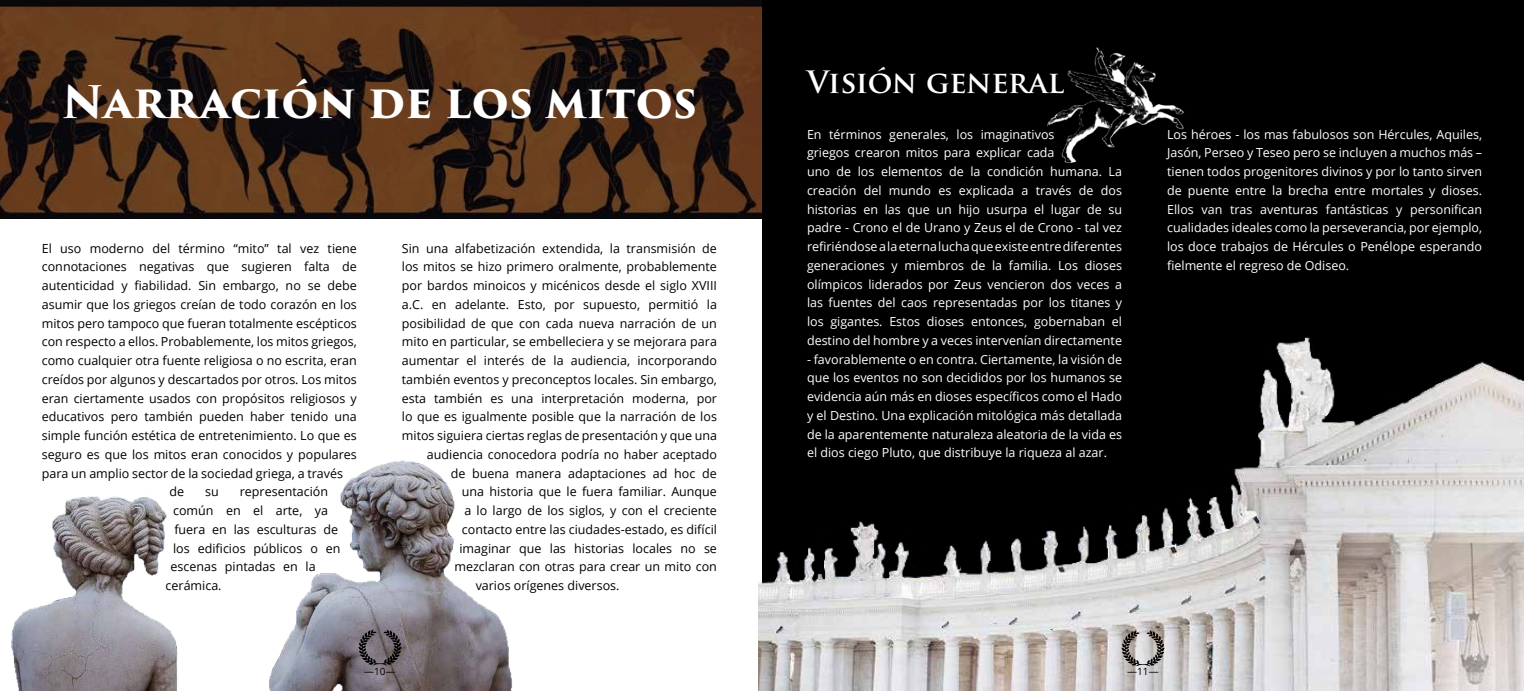
<style>
.page{position:relative;width:1524px;height:691px;background:#fff}
.page>*{position:absolute;margin:0;border:0;box-sizing:border-box;transform-origin:0 0}
.t1{font:700 43.75px "Trajan Pro 3";color:#fff}
.t2{font:700 30px "Trajan Pro";letter-spacing:-.01em;color:#fff}
.t3{font:12.5px "Open Sans";color:#000}
.t4{font:12.5px/18.8px "Open Sans";color:#fff;text-align:justify}
.t5{font:10px "Open Sans";color:#000}
</style>
<div class="page">
<div style="left:762px;top:0;width:762px;height:691px;background:#000"></div>
<img style="left:11px;top:460px;width:501px;height:231px">
<img style="left:759px;top:337px;width:765px;height:354px">
<svg style="left:358px;top:630px;width:43px;height:35px;background:#5b555a"></svg>
<svg style="left:1121px;top:630px;width:43px;height:36px;background:#938f8e"></svg>
<img style="left:1048px;top:48px;width:136px;height:115px">
<svg style="left:0;top:0;width:762px;height:219px;background:#472b17"></svg>
<h1 class="t1" style="left:62px;top:69px;width:636px">Narración de los mitos</h1>
<p class="t3" style="left:42px;top:240px;width:317px">El uso moderno del término “mito” tal vez tiene</p>
<p class="t3" style="left:42px;top:258px;width:317px">connotaciones negativas que sugieren falta de</p>
<p class="t3" style="left:42px;top:277px;width:317px">autenticidad y fiabilidad. Sin embargo, no se debe</p>
<p class="t3" style="left:42px;top:296px;width:316px">asumir que los griegos creían de todo corazón en los</p>
<p class="t3" style="left:42px;top:315px;width:316px">mitos pero tampoco que fueran totalmente escépticos</p>
<p class="t3" style="left:42px;top:333px;width:316px">con respecto a ellos. Probablemente, los mitos griegos,</p>
<p class="t3" style="left:42px;top:352px;width:316px">como cualquier otra fuente religiosa o no escrita, eran</p>
<p class="t3" style="left:42px;top:371px;width:316px">creídos por algunos y descartados por otros. Los mitos</p>
<p class="t3" style="left:42px;top:390px;width:317px">eran ciertamente usados con propósitos religiosos y</p>
<p class="t3" style="left:42px;top:408px;width:317px">educativos pero también pueden haber tenido una</p>
<p class="t3" style="left:42px;top:427px;width:316px">simple función estética de entretenimiento. Lo que es</p>
<p class="t3" style="left:42px;top:446px;width:317px">seguro es que los mitos eran conocidos y populares</p>
<p class="t3" style="left:42px;top:465px;width:303px">para un amplio sector de la sociedad griega, a través</p>
<p class="t3" style="left:169px;top:483px;width:16px">de</p>
<p class="t3" style="left:205px;top:483px;width:15px">su</p>
<p class="t3" style="left:240px;top:483px;width:90px">representación</p>
<p class="t3" style="left:173px;top:502px;width:156px">común en el arte, ya</p>
<p class="t3" style="left:174px;top:521px;width:165px">fuera en las esculturas de</p>
<p class="t3" style="left:173px;top:540px;width:169px">los edificios públicos o en</p>
<p class="t3" style="left:171px;top:558px;width:147px">escenas pintadas en la</p>
<p class="t3" style="left:166px;top:577px;width:58px">cerámica.</p>
<p class="t3" style="left:402px;top:240px;width:317px">Sin una alfabetización extendida, la transmisión de</p>
<p class="t3" style="left:402px;top:258px;width:317px">los mitos se hizo primero oralmente, probablemente</p>
<p class="t3" style="left:402px;top:277px;width:317px">por bardos minoicos y micénicos desde el siglo XVIII</p>
<p class="t3" style="left:402px;top:296px;width:316px">a.C. en adelante. Esto, por supuesto, permitió la</p>
<p class="t3" style="left:402px;top:315px;width:317px">posibilidad de que con cada nueva narración de un</p>
<p class="t3" style="left:402px;top:333px;width:316px">mito en particular, se embelleciera y se mejorara para</p>
<p class="t3" style="left:402px;top:352px;width:317px">aumentar el interés de la audiencia, incorporando</p>
<p class="t3" style="left:402px;top:371px;width:316px">también eventos y preconceptos locales. Sin embargo,</p>
<p class="t3" style="left:402px;top:390px;width:316px">esta también es una interpretación moderna, por</p>
<p class="t3" style="left:402px;top:408px;width:317px">lo que es igualmente posible que la narración de los</p>
<p class="t3" style="left:402px;top:427px;width:317px">mitos siguiera ciertas reglas de presentación y que una</p>
<p class="t3" style="left:427px;top:446px;width:292px">audiencia conocedora podría no haber aceptado</p>
<p class="t3" style="left:451px;top:465px;width:268px">de buena manera adaptaciones ad hoc de</p>
<p class="t3" style="left:462px;top:483px;width:257px">una historia que le fuera familiar. Aunque</p>
<p class="t3" style="left:464px;top:502px;width:254px">a lo largo de los siglos, y con el creciente</p>
<p class="t3" style="left:462px;top:521px;width:257px">contacto entre las ciudades-estado, es difícil</p>
<p class="t3" style="left:459px;top:540px;width:259px">imaginar que las historias locales no se</p>
<p class="t3" style="left:454px;top:558px;width:264px">mezclaran con otras para crear un mito con</p>
<p class="t3" style="left:476px;top:577px;width:145px">varios orígenes diversos.</p>
<h2 class="t2" style="left:807px;top:64px;width:259px">Visión general</h2>
<p class="t4" style="left:807px;top:124px;width:317px;text-align:left">En términos generales, los imaginativos<br>griegos crearon mitos para explicar cada<br>uno de los elementos de la condición humana. La creación del mundo es explicada a través de dos historias en las que un hijo usurpa el lugar de su padre - Crono el de Urano y Zeus el de Crono - tal vez refiriéndose a la eterna lucha que existe entre diferentes generaciones y miembros de la familia. Los dioses olímpicos liderados por Zeus vencieron dos veces a las fuentes del caos representadas por los titanes y los gigantes. Estos dioses entonces, gobernaban el destino del hombre y a veces intervenían directamente</p>
<p class="t4" style="left:807px;top:349px;width:317px">- favorablemente o en contra. Ciertamente, la visión de que los eventos no son decididos por los humanos se evidencia aún más en dioses específicos como el Hado y el Destino. Una explicación mitológica más detallada de la aparentemente naturaleza aleatoria de la vida es el dios ciego Pluto, que distribuye la riqueza al azar.</p>
<p class="t4" style="left:1167px;top:124px;width:317px">Los héroes - los mas fabulosos son Hércules, Aquiles, Jasón, Perseo y Teseo pero se incluyen a muchos más – tienen todos progenitores divinos y por lo tanto sirven de puente entre la brecha entre mortales y dioses.<br>Ellos van tras aventuras fantásticas y personifican cualidades ideales como la perseverancia, por ejemplo, los doce trabajos de Hércules o Penélope esperando fielmente el regreso de Odiseo.</p>
<p class="t5" style="left:364px;top:664px;width:33px">—10—</p>
<p class="t5" style="left:1127px;top:664px;width:33px">—11—</p>
</div>
